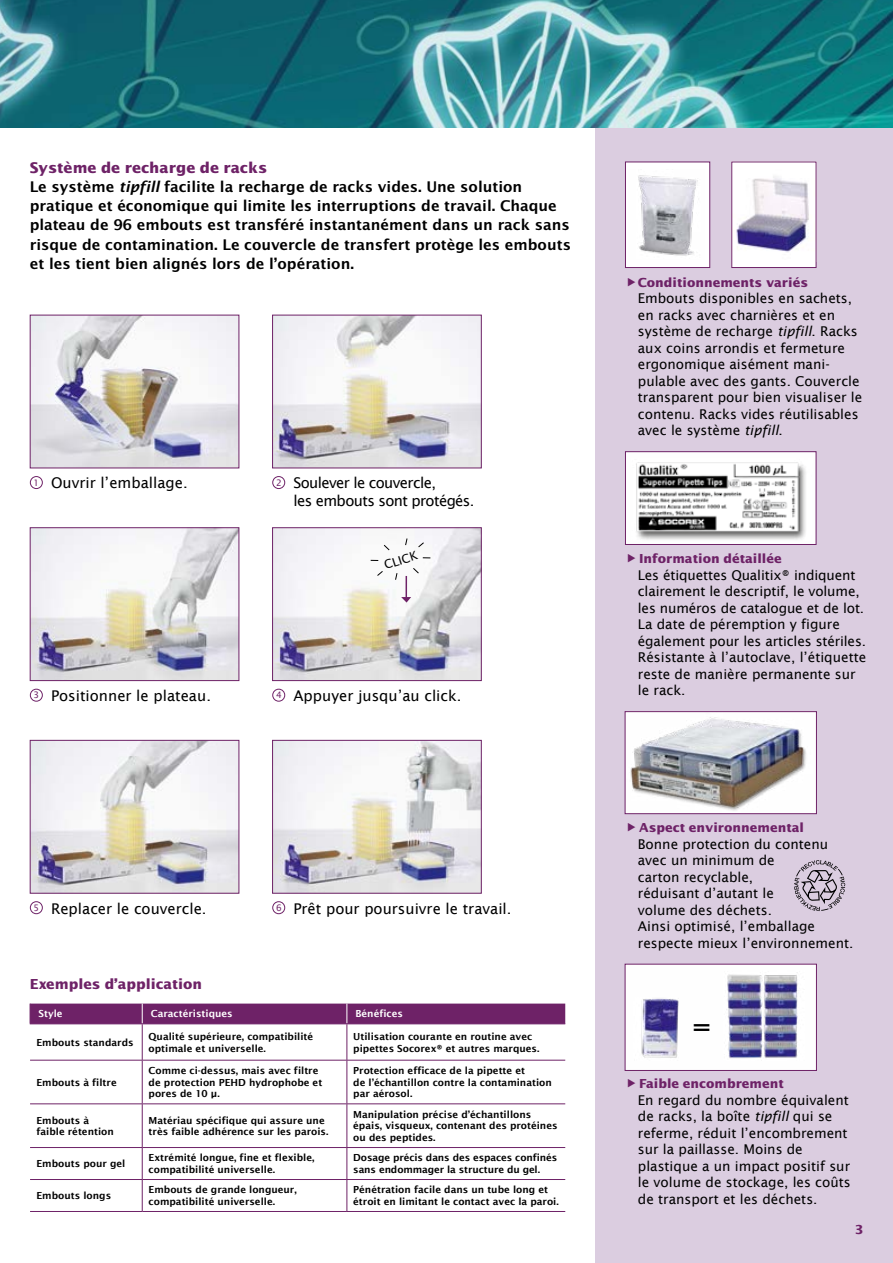
<style>
.page{position:relative;width:893px;height:1263px;background:#fff}
.page>*{position:absolute;margin:0;border:0;box-sizing:border-box;transform-origin:0 0}
.t1{font:29.25px "Lucida Sans";color:#000}
.t2{font:600 15.9px/19.2px "Lucida Sans EF";color:#000}
.t3{font:700 15.9px "Lucida Sans EFTU";color:#6e2267}
.t4{font:700 15px "Lucida Sans EFTU";color:#6e2267}
.t5{font:14.85px "Lucida Sans";color:#000}
.t6{font:14.85px/17.7px "Lucida Sans";letter-spacing:-.04em;color:#000}
.t7{font:13.5px/16.5px "Lucida Sans";color:#000}
.t8{font:700 13.5px "Lucida Sans EFTU";color:#6e2267}
.t9{font:12px "Lucida Sans";color:#000}
.t10{font:600 9.75px/11.7px "Lucida Sans";color:#000}
.t11{font:600 9.75px "Lucida Sans";color:#fff}
.t12{font:9px "Lucida Sans";color:#6e2267}
.s1{font-style:italic}
</style>
<div class="page">
<div style="left:595px;top:128px;width:298px;height:1135px;background:#dbcde0"></div>
<img style="left:0;top:0;width:893px;height:128px">
<img style="left:32px;top:317px;width:205px;height:149px">
<img style="left:32px;top:529px;width:205px;height:150px">
<div style="left:30px;top:527px;width:209px;height:154px;border:1px solid #6e2267"></div>
<img style="left:32px;top:742px;width:205px;height:150px">
<div style="left:30px;top:740px;width:209px;height:154px;border:1px solid #6e2267"></div>
<img style="left:274px;top:317px;width:206px;height:149px">
<div style="left:272px;top:315px;width:210px;height:153px;border:1px solid #6e2267"></div>
<img style="left:274px;top:529px;width:206px;height:150px">
<div style="left:272px;top:527px;width:210px;height:154px;border:1px solid #6e2267"></div>
<img style="left:274px;top:742px;width:206px;height:150px">
<div style="left:272px;top:740px;width:210px;height:154px;border:1px solid #6e2267"></div>
<div style="left:30px;top:476px;width:13px;height:13px;border:1px solid #6e2267;border-radius:50%"></div>
<div style="left:30px;top:689px;width:13px;height:12px;border:1px solid #6e2267;border-radius:50%"></div>
<div style="left:30px;top:901px;width:13px;height:13px;border:1px solid #6e2267;border-radius:50%"></div>
<div style="left:272px;top:476px;width:13px;height:13px;border:1px solid #6e2267;border-radius:50%"></div>
<div style="left:272px;top:689px;width:13px;height:12px;border:1px solid #6e2267;border-radius:50%"></div>
<div style="left:272px;top:901px;width:13px;height:13px;border:1px solid #6e2267;border-radius:50%"></div>
<svg style="left:383px;top:544px;width:7px;height:7px"></svg>
<svg style="left:405px;top:538px;width:3px;height:8px"></svg>
<svg style="left:418px;top:542px;width:6px;height:6px"></svg>
<svg style="left:377px;top:571px;width:6px;height:5px"></svg>
<svg style="left:395px;top:567px;width:24px;height:35px"></svg>
<img style="left:627px;top:966px;width:188px;height:103px">
<div style="left:625px;top:964px;width:192px;height:107px;border:1px solid #6e2267"></div>
<hr style="left:142px;top:1024px;width:1px;height:36px;background:#6e2267">
<hr style="left:347px;top:1024px;width:1px;height:36px;background:#6e2267">
<hr style="left:30px;top:1060px;width:112px;height:1px;background:#6e2267">
<hr style="left:142px;top:1060px;width:205px;height:1px;background:#6e2267">
<hr style="left:142px;top:1060px;width:1px;height:43px;background:#6e2267">
<hr style="left:347px;top:1060px;width:218px;height:1px;background:#6e2267">
<hr style="left:347px;top:1060px;width:1px;height:43px;background:#6e2267">
<hr style="left:30px;top:1103px;width:112px;height:1px;background:#6e2267">
<hr style="left:142px;top:1103px;width:205px;height:1px;background:#6e2267">
<hr style="left:142px;top:1104px;width:1px;height:43px;background:#6e2267">
<hr style="left:347px;top:1103px;width:218px;height:1px;background:#6e2267">
<hr style="left:347px;top:1104px;width:1px;height:43px;background:#6e2267">
<hr style="left:30px;top:1147px;width:112px;height:1px;background:#6e2267">
<hr style="left:142px;top:1147px;width:205px;height:1px;background:#6e2267">
<hr style="left:142px;top:1148px;width:1px;height:31px;background:#6e2267">
<hr style="left:347px;top:1147px;width:218px;height:1px;background:#6e2267">
<hr style="left:347px;top:1148px;width:1px;height:31px;background:#6e2267">
<hr style="left:142px;top:1180px;width:1px;height:31px;background:#6e2267">
<hr style="left:347px;top:1180px;width:1px;height:31px;background:#6e2267">
<hr style="left:30px;top:1179px;width:112px;height:1px;background:#6e2267">
<hr style="left:142px;top:1179px;width:205px;height:1px;background:#6e2267">
<hr style="left:347px;top:1179px;width:218px;height:1px;background:#6e2267">
<hr style="left:30px;top:1211px;width:112px;height:1px;background:#6e2267">
<hr style="left:142px;top:1211px;width:205px;height:1px;background:#6e2267">
<hr style="left:347px;top:1211px;width:218px;height:1px;background:#6e2267">
<svg style="left:30px;top:1003px;width:535px;height:21px;background:#72296c"></svg>
<img style="left:627px;top:713px;width:188px;height:99px">
<div style="left:625px;top:711px;width:192px;height:103px;border:1px solid #6e2267"></div>
<svg style="left:794px;top:860px;width:51px;height:51px"></svg>
<img style="left:627px;top:453px;width:187px;height:90px">
<div style="left:625px;top:451px;width:191px;height:94px;border:1px solid #6e2267"></div>
<div style="left:625px;top:162px;width:85px;height:105px;background:#fff"></div>
<img style="left:638px;top:175px;width:60px;height:81px">
<div style="left:625px;top:162px;width:85px;height:106px;border:1px solid #6e2267"></div>
<div style="left:732px;top:162px;width:84px;height:105px;background:#fff"></div>
<img style="left:736px;top:176px;width:73px;height:76px">
<p class="t3" style="left:30px;top:159px;width:239px">Système de recharge de racks</p>
<p class="t2" style="left:30px;top:177px;width:543px">Le système <span class="s1">tipfill</span> facilite la recharge de racks vides. Une solution pratique et économique qui limite les interruptions de travail. Chaque plateau de 96 embouts est transféré instantanément dans un rack sans risque de contamination. Le couvercle de transfert protège les embouts et les tient bien alignés lors de l’opération.</p>
<p class="t12" style="left:34px;top:477px;width:7px">1</p>
<p class="t5" style="left:51px;top:474px;width:138px">Ouvrir l’emballage.</p>
<p class="t12" style="left:34px;top:690px;width:7px">3</p>
<p class="t5" style="left:51px;top:687px;width:161px">Positionner le plateau.</p>
<p class="t12" style="left:276px;top:477px;width:7px">2</p>
<p class="t6" style="left:293px;top:474px;width:183px">Soulever le couvercle,<br>les embouts sont protégés.</p>
<p class="t9" style="left:382px;top:558px;width:36px;rotate:-18deg">CLICK</p>
<p class="t12" style="left:276px;top:690px;width:7px">4</p>
<p class="t5" style="left:293px;top:687px;width:170px">Appuyer jusqu’au click.</p>
<p class="t12" style="left:34px;top:902px;width:7px">5</p>
<p class="t5" style="left:51px;top:900px;width:157px">Replacer le couvercle.</p>
<p class="t12" style="left:276px;top:902px;width:7px">6</p>
<p class="t5" style="left:293px;top:900px;width:220px">Prêt pour poursuivre le travail.</p>
<p class="t4" style="left:30px;top:976px;width:174px">Exemples d’application</p>
<p class="t11" style="left:39px;top:1008px;width:26px">Style</p>
<p class="t11" style="left:151px;top:1008px;width:84px">Caractéristiques</p>
<p class="t11" style="left:355px;top:1008px;width:49px">Bénéfices</p>
<p class="t10" style="left:36px;top:1036px;width:99px">Embouts standards</p>
<p class="t10" style="left:149px;top:1030px;width:166px">Qualité supérieure, compatibilité optimale et universelle.</p>
<p class="t10" style="left:353px;top:1030px;width:188px">Utilisation courante en routine avec pipettes Socorex® et autres marques.</p>
<p class="t10" style="left:36px;top:1076px;width:82px">Embouts à filtre</p>
<p class="t10" style="left:149px;top:1065px;width:175px">Comme ci-dessus, mais avec filtre de protection PEHD hydrophobe et pores de 10 µ.</p>
<p class="t10" style="left:353px;top:1065px;width:200px">Protection efficace de la pipette et<br>de l’échantillon contre la contamination par aérosol.</p>
<p class="t10" style="left:36px;top:1114px;width:79px">Embouts à faible rétention</p>
<p class="t10" style="left:149px;top:1114px;width:181px">Matériau spécifique qui assure une très faible adhérence sur les parois.</p>
<p class="t10" style="left:353px;top:1108px;width:206px">Manipulation précise d’échantillons épais, visqueux, contenant des protéines ou des peptides.</p>
<p class="t10" style="left:36px;top:1158px;width:90px">Embouts pour gel</p>
<p class="t10" style="left:149px;top:1152px;width:167px">Extrémité longue, fine et flexible, compatibilité universelle.</p>
<p class="t10" style="left:353px;top:1152px;width:205px">Dosage précis dans des espaces confinés sans endommager la structure du gel.</p>
<p class="t10" style="left:36px;top:1190px;width:76px">Embouts longs</p>
<p class="t10" style="left:149px;top:1184px;width:150px">Embouts de grande longueur, compatibilité universelle.</p>
<p class="t10" style="left:353px;top:1184px;width:207px">Pénétration facile dans un tube long et étroit en limitant le contact avec la paroi.</p>
<p class="t8" style="left:638px;top:275px;width:172px">Conditionnements variés</p>
<p class="t7" style="left:638px;top:290px;width:226px">Embouts disponibles en sachets, en racks avec charnières et en système de recharge <span class="s1">tipfill</span>. Racks aux coins arrondis et fermeture ergonomique aisément mani&shy;pulable avec des gants. Couvercle transparent pour bien visualiser le contenu. Racks vides réutilisables avec le système <span class="s1">tipfill</span>.</p>
<p class="t8" style="left:639px;top:551px;width:144px">Information détaillée</p>
<p class="t7" style="left:638px;top:567px;width:230px">Les étiquettes Qualitix® indiquent clairement le descriptif, le volume, les numéros de catalogue et de lot.<br>La date de péremption y figure également pour les articles stériles.<br>Résistante à l’autoclave, l’étiquette reste de manière permanente sur le rack.</p>
<p class="t8" style="left:639px;top:820px;width:166px">Aspect environnemental</p>
<p class="t7" style="left:638px;top:836px;width:217px">Bonne protection du contenu avec un minimum de<br>carton recyclable,<br>réduisant d’autant le<br>volume des déchets.<br>Ainsi optimisé, l’emballage respecte mieux l’environnement.</p>
<h1 class="t1" style="left:692px;top:1009px;width:20px">=</h1>
<p class="t8" style="left:639px;top:1077px;width:146px">Faible encombrement</p>
<p class="t7" style="left:638px;top:1092px;width:214px">En regard du nombre équivalent de racks, la boîte <span class="s1">tipfill</span> qui se referme, réduit l’encombrement sur la paillasse. Moins de plastique a un impact positif sur le volume de stockage, les coûts de transport et les déchets.</p>
<p class="t8" style="left:855px;top:1222px;width:10px">3</p>
</div>
